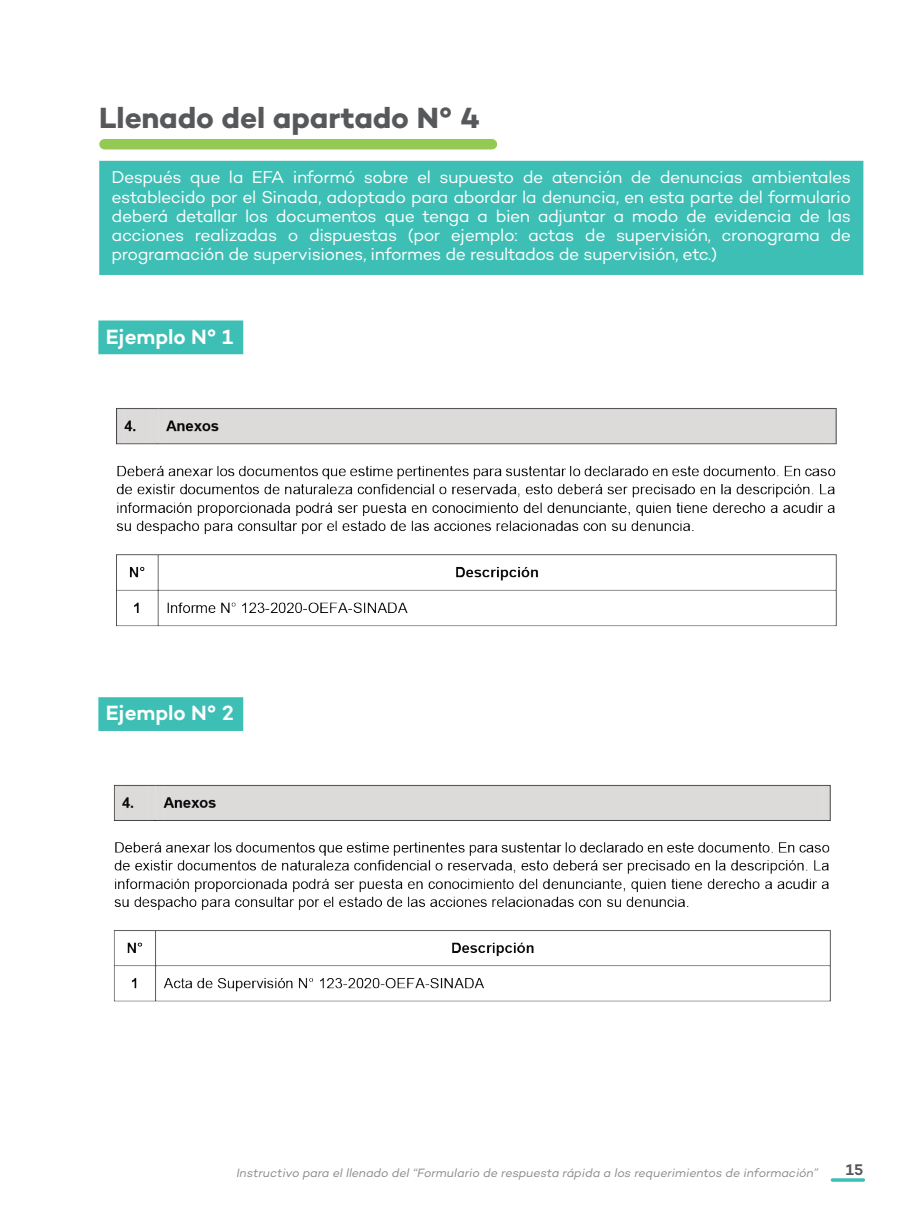
<style>
.page{position:relative;width:918px;height:1216px;background:#fff}
.page>*{position:absolute;margin:0;border:0;box-sizing:border-box;transform-origin:0 0}
.t1{font:700 29.75px "Campton";letter-spacing:-.005em;color:#57585a}
.t2{font:600 21px "Campton";letter-spacing:-.005em;color:#fff}
.t3{font:17.5px/19.2px "Campton";letter-spacing:-.03em;color:#fff;text-align:justify}
.t4{font:600 15.75px "Campton";color:#57585a}
.t5{font:italic 12.25px "Campton";letter-spacing:-.005em;color:#87898c}
</style>
<div class="page">
<hr style="left:832px;top:1178px;width:31px;height:3px;background:#3ebfb5">
<div style="left:104px;top:139px;width:388px;height:10px;background:#94ca54"></div>
<div style="left:99px;top:161px;width:764px;height:114px;background:#3ebfb5"></div>
<div style="left:98px;top:320px;width:145px;height:34px;background:#3ebfb5;border:2px solid #3ebfb5"></div>
<div style="left:98px;top:697px;width:145px;height:34px;background:#3ebfb5;border:2px solid #3ebfb5"></div>
<img style="left:116px;top:408px;width:721px;height:219px">
<img style="left:114px;top:784px;width:717px;height:218px">
<h1 class="t1" style="left:99px;top:99px;width:382px">Llenado del apartado N° 4</h1>
<p class="t3" style="left:112px;top:167px;width:741px">Después que la EFA informó sobre el supuesto de atención de denuncias ambientales establecido por el Sinada, adoptado para abordar la denuncia, en esta parte del formulario deberá detallar los documentos que tenga a bien adjuntar a modo de evidencia de las acciones realizadas o dispuestas (por ejemplo: actas de supervisión, cronograma de programación de supervisiones, informes de resultados de supervisión, etc.)</p>
<p class="t2" style="left:106px;top:323px;width:129px">Ejemplo N° 1</p>
<p class="t2" style="left:106px;top:699px;width:130px">Ejemplo N° 2</p>
<p class="t5" style="left:236px;top:1164px;width:583px">Instructivo para el llenado del “Formulario de respuesta rápida a los requerimientos de información”</p>
<p class="t4" style="left:846px;top:1159px;width:19px">15</p>
</div>
